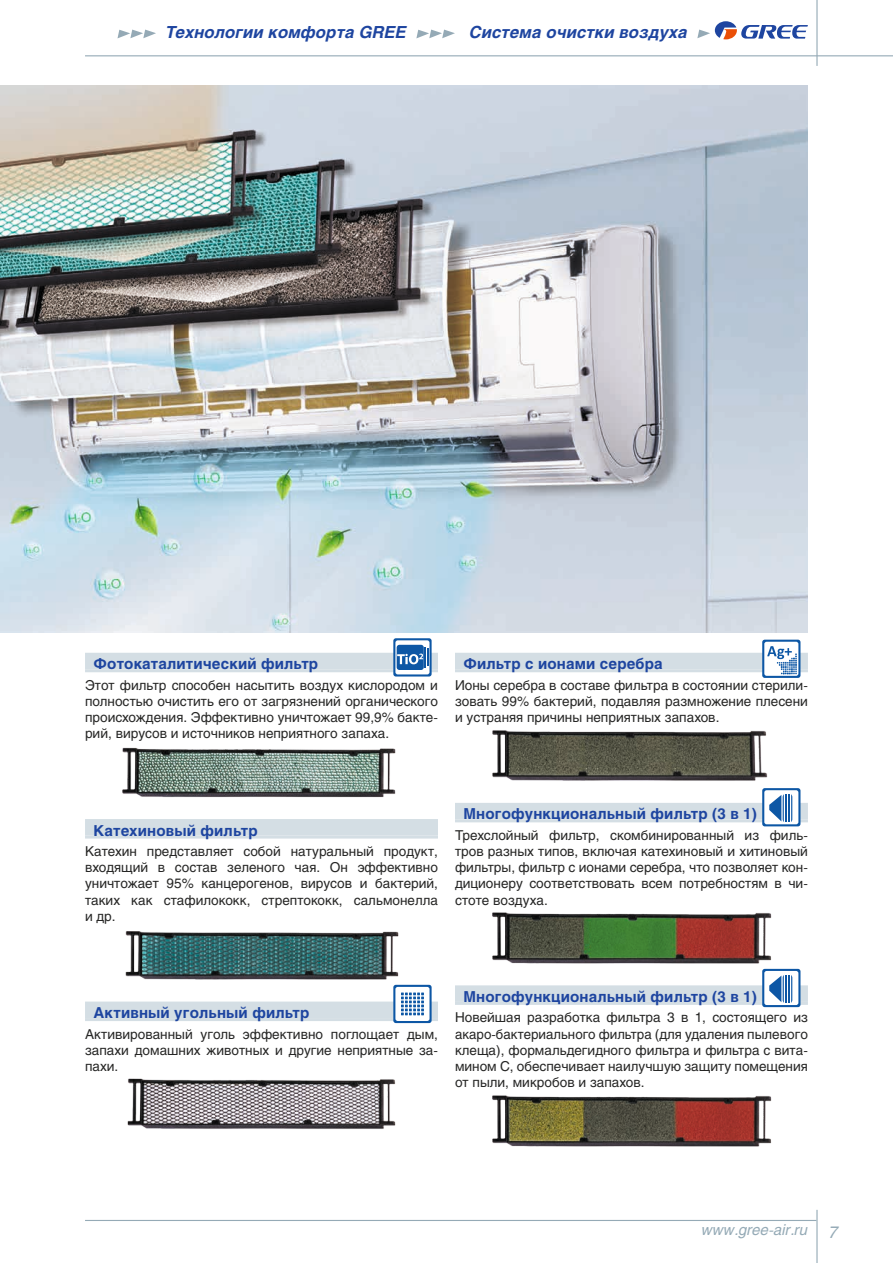
<style>
.page{position:relative;width:893px;height:1263px;background:#fff}
.page>*{position:absolute;margin:0;border:0;box-sizing:border-box;transform-origin:0 0}
.t1{font:italic 700 16.5px "Helios C";letter-spacing:.01em;color:#1e45a0}
.t2{font:italic 16.5px "Helios C";color:#95aab6}
.t3{font:700 15px "Helios C";letter-spacing:.01em;color:#1e45a0}
.t4{font:italic 15px "Helios C";color:#95aab6}
.t5{font:13.5px/16.2px "Helios C";color:#262625;text-align:justify}
</style>
<div class="page">
<hr style="left:816px;top:1210px;width:2px;height:53px;background:#95aab6">
<hr style="left:816px;top:0;width:2px;height:66px;background:#95aab6">
<hr style="left:85px;top:55px;width:808px;height:1px;background:#95aab6">
<hr style="left:85px;top:1220px;width:731px;height:1px;background:#95aab6">
<svg style="left:117px;top:30px;width:39px;height:8px"></svg>
<svg style="left:416px;top:30px;width:39px;height:8px"></svg>
<svg style="left:697px;top:21px;width:111px;height:18px"></svg>
<img style="left:0;top:85px;width:808px;height:547px">
<div style="left:85px;top:653px;width:353px;height:16px;background:#d4dee4"></div>
<hr style="left:85px;top:669px;width:353px;height:3px;background:#d4dee4">
<div style="left:85px;top:819px;width:353px;height:16px;background:#d4dee4"></div>
<hr style="left:85px;top:835px;width:353px;height:3px;background:#d4dee4">
<div style="left:85px;top:1001px;width:353px;height:17px;background:#d4dee4"></div>
<hr style="left:85px;top:1018px;width:353px;height:3px;background:#d4dee4">
<img style="left:122px;top:747px;width:274px;height:51px">
<img style="left:125px;top:931px;width:274px;height:49px">
<img style="left:127px;top:1078px;width:269px;height:51px">
<div style="left:455px;top:653px;width:353px;height:16px;background:#d4dee4"></div>
<hr style="left:455px;top:669px;width:353px;height:3px;background:#d4dee4">
<div style="left:455px;top:803px;width:353px;height:16px;background:#d4dee4"></div>
<hr style="left:455px;top:819px;width:353px;height:3px;background:#d4dee4">
<div style="left:455px;top:985px;width:353px;height:17px;background:#d4dee4"></div>
<hr style="left:455px;top:1002px;width:353px;height:3px;background:#d4dee4">
<img style="left:492px;top:730px;width:276px;height:51px">
<img style="left:492px;top:912px;width:280px;height:52px">
<img style="left:492px;top:1095px;width:280px;height:52px">
<svg style="left:393px;top:638px;width:39px;height:38px"></svg>
<svg style="left:395px;top:640px;width:34px;height:34px"></svg>
<div style="left:397px;top:645px;width:27px;height:25px;background:#0d57a5;border-radius:3px"></div>
<svg style="left:397px;top:647px;width:31px;height:20px"></svg>
<svg style="left:393px;top:985px;width:39px;height:38px"></svg>
<div style="left:395px;top:987px;width:34px;height:34px;background:#fff;border-radius:2px"></div>
<svg style="left:401px;top:992px;width:23px;height:23px"></svg>
<svg style="left:762px;top:788px;width:38px;height:38px"></svg>
<div style="left:764px;top:790px;width:34px;height:34px;background:#fff;border-radius:2px"></div>
<svg style="left:769px;top:794px;width:23px;height:28px"></svg>
<svg style="left:762px;top:969px;width:38px;height:38px"></svg>
<div style="left:764px;top:971px;width:34px;height:34px;background:#fff;border-radius:2px"></div>
<svg style="left:769px;top:975px;width:23px;height:28px"></svg>
<svg style="left:762px;top:640px;width:38px;height:38px"></svg>
<div style="left:764px;top:642px;width:34px;height:34px;background:#fff;border-radius:2px"></div>
<svg style="left:767px;top:646px;width:30px;height:28px"></svg>
<p class="t1" style="left:166px;top:23px;width:242px">Технологии комфорта GREE</p>
<p class="t1" style="left:469px;top:23px;width:220px">Система очистки воздуха</p>
<p class="t3" style="left:94px;top:655px;width:226px">Фотокаталитический фильтр</p>
<p class="t5" style="left:85px;top:677px;width:354px">Этот фильтр способен насытить воздух кислородом и полностью очистить его от загрязнений органического происхождения. Эффективно уничтожает 99,9% бакте&shy;рий, вирусов и источников неприятного запаха.</p>
<p class="t3" style="left:463px;top:655px;width:201px">Фильтр с ионами серебра</p>
<p class="t5" style="left:455px;top:677px;width:354px">Ионы серебра в составе фильтра в состоянии стерили&shy;зовать 99% бактерий, подавляя размножение плесени и устраняя причины неприятных запахов.</p>
<p class="t3" style="left:94px;top:821px;width:166px">Катехиновый фильтр</p>
<p class="t5" style="left:85px;top:843px;width:354px">Катехин представляет собой натуральный продукт, входящий в состав зеленого чая. Он эффективно уничтожает 95% канцерогенов, вирусов и бактерий, таких как стафилококк, стрептококк, сальмонелла и др.</p>
<p class="t3" style="left:463px;top:805px;width:295px">Многофункциональный фильтр (3 в 1)</p>
<p class="t5" style="left:455px;top:827px;width:354px">Трехслойный фильтр, скомбинированный из филь&shy;тров разных типов, включая катехиновый и хитиновый фильтры, фильтр с ионами серебра, что позволяет кон&shy;диционеру соответствовать всем потребностям в чи&shy;стоте воздуха.</p>
<p class="t3" style="left:94px;top:1004px;width:217px">Активный угольный фильтр</p>
<p class="t5" style="left:85px;top:1025px;width:354px">Активированный уголь эффективно поглощает дым, запахи домашних животных и другие неприятные за&shy;пахи.</p>
<p class="t3" style="left:463px;top:988px;width:295px">Многофункциональный фильтр (3 в 1)</p>
<p class="t5" style="left:455px;top:1009px;width:354px">Новейшая разработка фильтра 3 в 1, состоящего из акаро-бактериального фильтра (для удаления пылевого клеща), формальдегидного фильтра и фильтра с вита&shy;мином С, обеспечивает наилучшую защиту помещения от пыли, микробов и запахов.</p>
<p class="t4" style="left:702px;top:1221px;width:108px">www.gree-air.ru</p>
<p class="t2" style="left:829px;top:1222px;width:11px">7</p>
</div>
